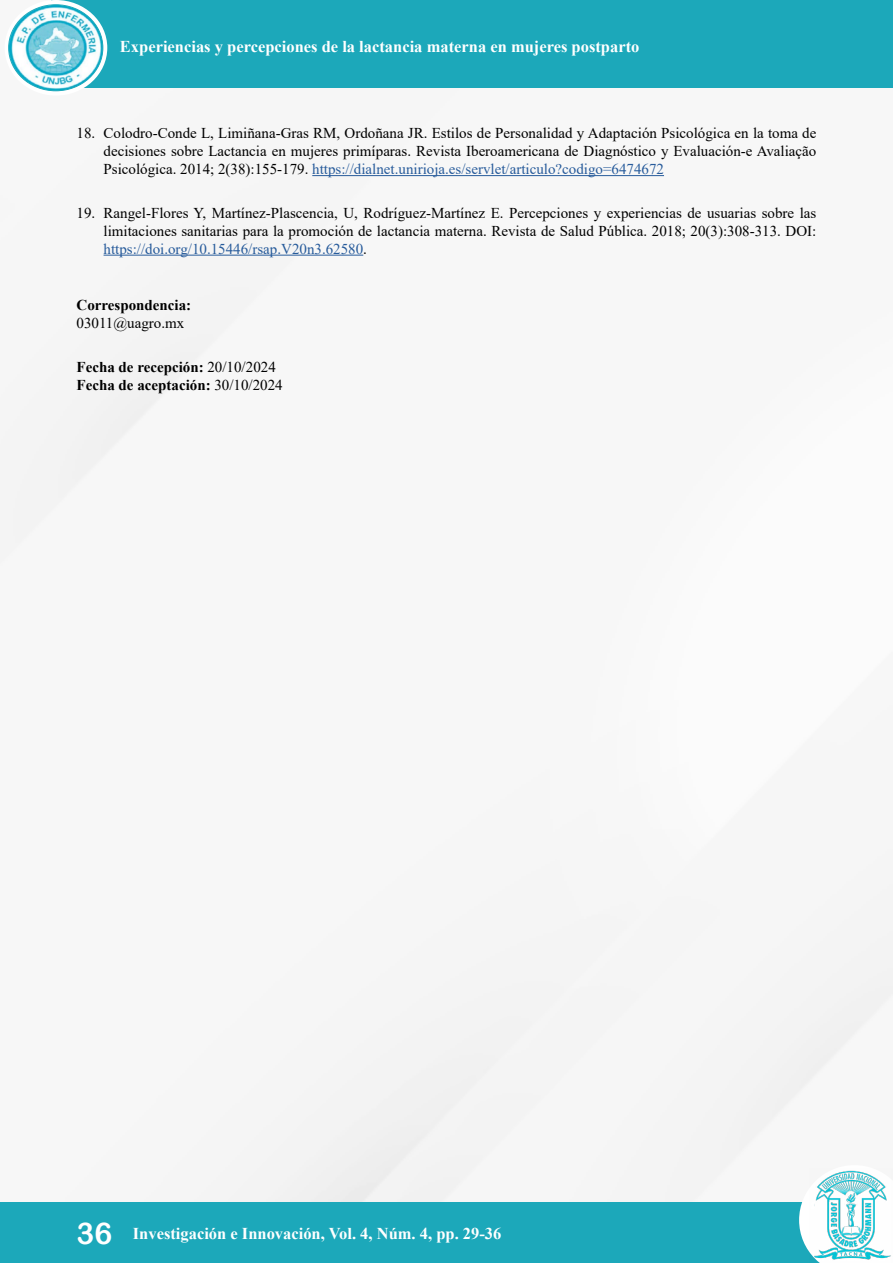
<style>
.page{position:relative;width:893px;height:1263px;background:#fff}
.page>*{position:absolute;margin:0;border:0;box-sizing:border-box;transform-origin:0 0}
.t1{font:700 16.5px "Times New Roman";color:#fff}
.t2{font:15px/18px "Times New Roman";color:#000;text-align:justify}
.t3{font:700 15px/18px "Times New Roman";color:#000}
.s1{color:#275b9b}
.s2{font-weight:400}
.s3{font-family:"Arial Rounded MT Bold";font-weight:400;font-size:30px}
</style>
<div class="page">
<div style="left:0;top:1202px;width:870px;height:61px;background:#1ca8ba"></div>
<svg style="left:799px;top:1165px;width:94px;height:87px"></svg>
<div style="left:51px;top:0;width:842px;height:88px;background:#1ca8ba"></div>
<div style="left:5px;top:0;width:102px;height:96px;background:#fff;border-radius:50%"></div>
<img style="left:9px;top:5px;width:94px;height:86px">
<img style="left:809px;top:1168px;width:84px;height:95px">
<img style="left:891px;top:1169px;width:2px;height:94px">
<hr style="left:312px;top:175px;width:352px;height:1px;background:#275b9b">
<hr style="left:104px;top:255px;width:259px;height:1px;background:#275b9b">
<p class="t1" style="left:120px;top:34px;width:521px">Experiencias y percepciones de la lactancia materna en mujeres postparto</p>
<p class="t2" style="left:104px;top:123px;width:714px;text-indent:-27px">18. Colodro-Conde L, Limiñana-Gras RM, Ordoñana JR. Estilos de Personalidad y Adaptación Psicológica en la toma de decisiones sobre Lactancia en mujeres primíparas. Revista Iberoamericana de Diagnóstico y Evaluación-e Avaliação Psicológica. 2014; 2(38):155-179. <span class="s1">https://dialnet.unirioja.es/servlet/articulo?codigo=6474672</span></p>
<p class="t2" style="left:104px;top:203px;width:714px;text-indent:-27px">19. Rangel-Flores Y, Martínez-Plascencia, U, Rodríguez-Martínez E. Percepciones y experiencias de usuarias sobre las limitaciones sanitarias para la promoción de lactancia materna. Revista de Salud Pública. 2018; 20(3):308-313. DOI: <span class="s1">https://doi.org/10.15446/rsap.V20n3.62580</span>.</p>
<p class="t3" style="left:77px;top:296px;width:116px">Correspondencia:</p>
<p class="t2" style="left:77px;top:314px;width:109px">03011@uagro.mx</p>
<p class="t3" style="left:77px;top:357px;width:208px">Fecha de recepción: <span class="s2">20/10/2024<br></span>Fecha de aceptación: <span class="s2">30/10/2024</span></p>
<p class="t1" style="left:77px;top:1221px;width:426px"><span class="s3">36</span> Investigación e Innovación, Vol. 4, Núm. 4, pp. 29-36</p>
</div>
